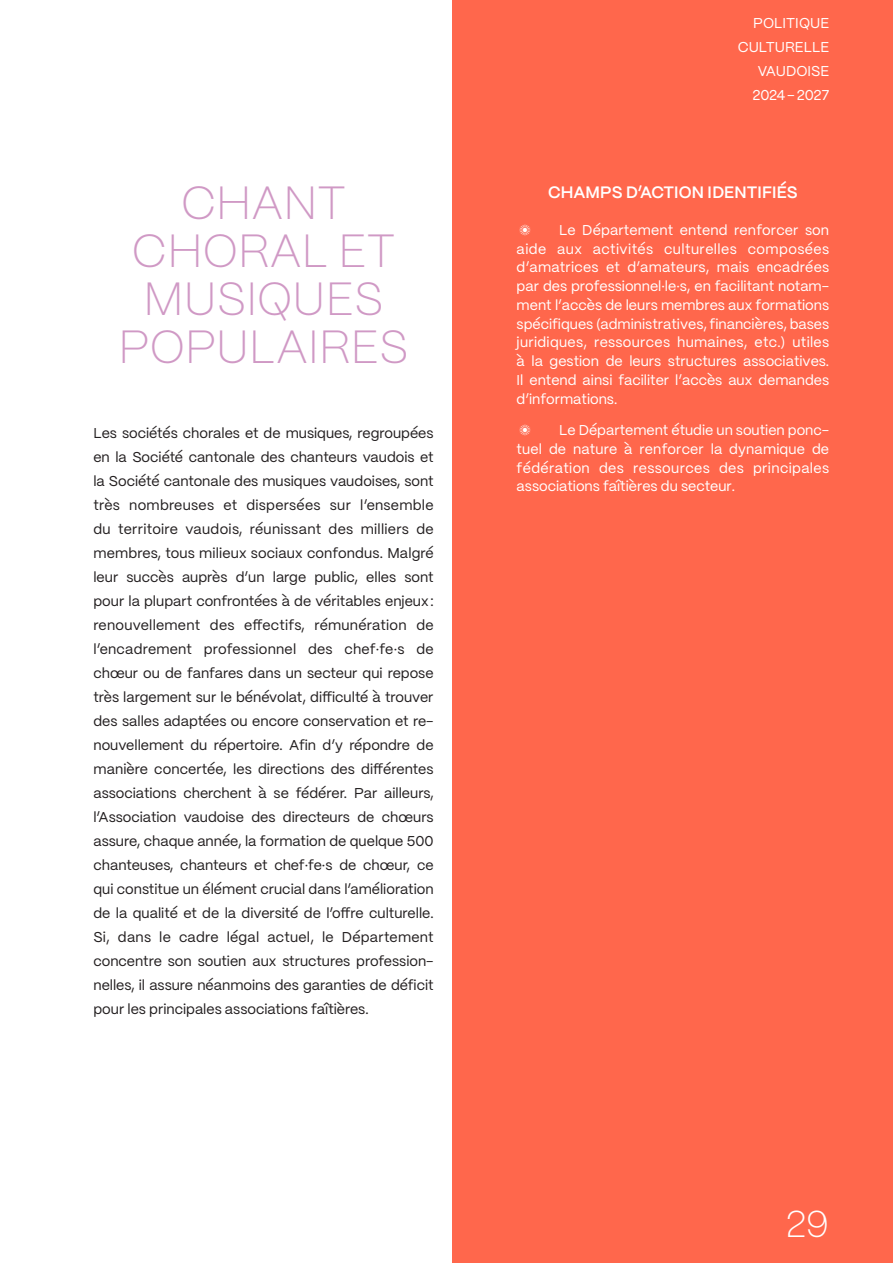
<style>
.page{position:relative;width:893px;height:1263px;background:#fff}
.page>*{position:absolute;margin:0;border:0;box-sizing:border-box;transform-origin:0 0}
.t1{font:200 46.5px "PP Mori";letter-spacing:-.005em;color:#d099c5}
.PAGINATION{font:200 37.5px "PP Mori";color:#fff}
.TEXTE_c_9_5{font:600 16.5px "PP Mori";color:#fff}
.TEXTE_c_9_5-2{font:14.25px/24px "PP Mori";color:#231f20;text-align:justify}
.t2{font:14.25px/18.8px "PP Mori";color:#fff;text-align:justify}
</style>
<div class="page">
<div style="left:453px;top:0;width:440px;height:1263px;background:#ff674c"></div>
<p class="t1" style="left:181px;top:164px;width:167px">CHANT</p>
<p class="t1" style="left:132px;top:212px;width:265px">CHORAL ET</p>
<p class="t1" style="left:143px;top:260px;width:242px">MUSIQUES</p>
<p class="t1" style="left:118px;top:308px;width:292px">POPULAIRES</p>
<p class="TEXTE_c_9_5-2" style="left:93px;top:420px;width:342px">Les sociétés chorales et de musiques, regroupées en la Société cantonale des chanteurs vaudois et la Société cantonale des musiques vaudoises, sont très nombreuses et dispersées sur l’ensemble du territoire vaudois, réunissant des milliers de membres, tous milieux sociaux confondus. Malgré leur succès auprès d’un large public, elles sont pour la plupart confrontées à de véritables enjeux: renouvellement des effectifs, rémunération de l’encadrement professionnel des chef·fe·s de chœur ou de fanfares dans un secteur qui repose très largement sur le bénévolat, difficulté à trouver des salles adaptées ou encore conservation et re&shy;nouvellement du répertoire. Afin d’y répondre de manière concertée, les directions des différentes associations cherchent à se fédérer. Par ailleurs, l’Association vaudoise des directeurs de chœurs assure, chaque année, la formation de quelque 500 chanteuses, chanteurs et chef·fe·s de chœur, ce qui constitue un élément crucial dans l’amélioration de la qualité et de la diversité de l’offre culturelle.<br>Si, dans le cadre légal actuel, le Département concentre son soutien aux structures profession&shy;nelles, il assure néanmoins des garanties de déficit pour les principales associations faîtières.</p>
<p class="t2" style="left:753px;top:12px;width:77px">POLITIQUE</p>
<p class="t2" style="left:738px;top:36px;width:93px">CULTURELLE</p>
<p class="t2" style="left:758px;top:60px;width:73px">VAUDOISE</p>
<p class="t2" style="left:752px;top:84px;width:78px">2024–2027</p>
<p class="TEXTE_c_9_5" style="left:548px;top:178px;width:251px">CHAMPS D’ACTION IDENTIFIÉS</p>
<p class="t2" style="left:517px;top:220px;width:314px;text-indent:43px">Le Département entend renforcer son aide aux activités culturelles composées d’amatrices et d’amateurs, mais encadrées par des professionnel·le·s, en facilitant notam&shy;ment l’accès de leurs membres aux formations spécifiques (administratives, financières, bases juridiques, ressources humaines, etc.) utiles à la gestion de leurs structures associatives.<br>Il entend ainsi faciliter l’accès aux demandes d’informations.</p>
<p class="t2" style="left:519px;top:420px;width:14px">☀</p>
<p class="t2" style="left:519px;top:220px;width:14px">☀</p>
<p class="t2" style="left:517px;top:420px;width:314px;text-indent:43px">Le Département étudie un soutien ponc&shy;tuel de nature à renforcer la dynamique de fédération des ressources des principales associations faîtières du secteur.</p>
<p class="PAGINATION" style="left:786px;top:1193px;width:45px">29</p>
</div>
